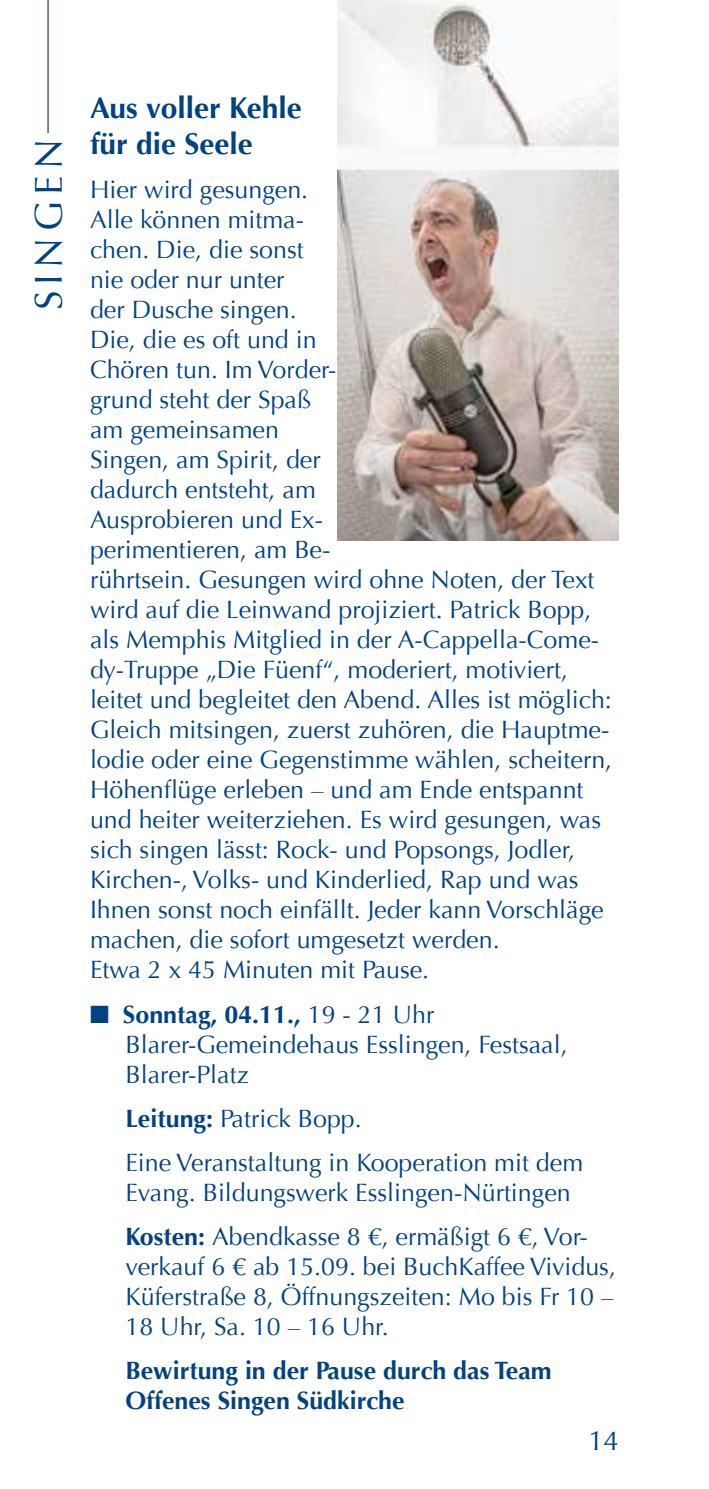
<style>
.page{position:relative;width:709px;height:1489px;background:#fff}
.page>*{position:absolute;margin:0;border:0;box-sizing:border-box;transform-origin:0 0}
.t1{font:38.75px "Optima";letter-spacing:.16em;color:#004282}
.t2{font:700 30px/36px "Optima";color:#004282}
.t3{font:27.5px "Optima";color:#004282}
.t4{font:25px/30px "Optima";color:#004282}
.t5{font:700 25px/30px "Optima";color:#004282}
.s1{font-weight:700}
</style>
<div class="page">
<hr style="left:47px;top:0;width:2px;height:133px;background:#25408f">
<img style="left:337px;top:0;width:282px;height:540px">
<h1 class="t1" style="left:26px;top:310px;width:172px;rotate:-90deg">SINGEN</h1>
<p class="t2" style="left:90px;top:90px;width:213px">Aus voller Kehle für die Seele</p>
<p class="t4" style="left:90px;top:175px;width:523px">Hier wird gesungen.<br>Alle können mitma-<br>chen. Die, die sonst<br>nie oder nur unter<br>der Dusche singen.<br>Die, die es oft und in<br>Chören tun. Im Vorder-<br>grund steht der Spaß<br>am gemeinsamen<br>Singen, am Spirit, der<br>dadurch entsteht, am<br>Ausprobieren und Ex-<br>perimentieren, am Be-<br>rührtsein. Gesungen wird ohne Noten, der Text wird auf die Leinwand projiziert. Patrick Bopp, als Memphis Mitglied in der A-Cappella-Come&shy;dy-Truppe „Die Füenf“, moderiert, motiviert, leitet und begleitet den Abend. Alles ist möglich:<br>Gleich mitsingen, zuerst zuhören, die Hauptme&shy;lodie oder eine Gegenstimme wählen, scheitern, Höhenflüge erleben – und am Ende entspannt und heiter weiterziehen. Es wird gesungen, was sich singen lässt: Rock- und Popsongs, Jodler, Kirchen-, Volks- und Kinderlied, Rap und was Ihnen sonst noch einfällt. Jeder kann Vorschläge machen, die sofort umgesetzt werden.<br>Etwa 2 x 45 Minuten mit Pause.</p>
<p class="t4" style="left:125px;top:999px;width:444px;text-indent:-35px">■ <span class="s1">Sonntag, 04.11.,</span> 19 - 21 Uhr<br>Blarer-Gemeindehaus Esslingen, Festsaal,<br>Blarer-Platz</p>
<p class="t4" style="left:125px;top:1096px;width:459px;line-height:44.2px"><span class="s1">Leitung:</span> Patrick Bopp.<br>Eine Veranstaltung in Kooperation mit dem</p>
<p class="t4" style="left:125px;top:1170px;width:464px;line-height:44.2px">Evang. Bildungswerk Esslingen-Nürtingen<br><span class="s1">Kosten:</span> Abendkasse 8 €, ermäßigt 6 €, Vor-</p>
<p class="t4" style="left:125px;top:1251px;width:492px;text-align:justify">verkauf 6 € ab 15.09. bei BuchKaffee Vividus, Küferstraße 8, Öffnungszeiten: Mo bis Fr 10 – 18 Uhr, Sa. 10 – 16 Uhr.</p>
<p class="t5" style="left:125px;top:1356px;width:428px">Bewirtung in der Pause durch das Team<br>Offenes Singen Südkirche</p>
<p class="t3" style="left:588px;top:1424px;width:32px">14</p>
</div>
